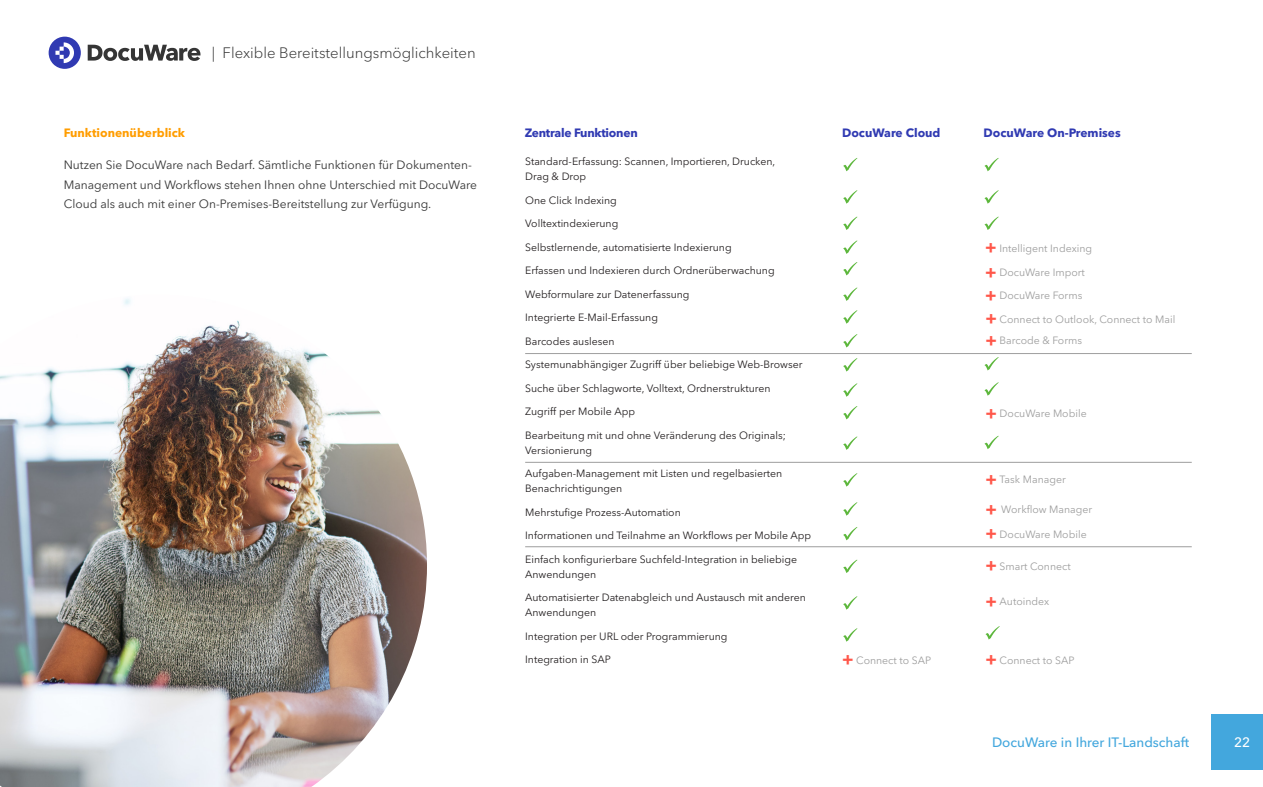
<style>
.page{position:relative;width:1263px;height:787px;background:#fff}
.page>*{position:absolute;margin:0;border:0;box-sizing:border-box;transform-origin:0 0}
.t1{font:300 15px "Avenir Next LT Pro";color:#353535}
.t2{font:500 13.5px "Avenir Next LT Pro";color:#43a7dd}
.t3{font:500 13.5px "Avenir Next LT Pro";color:#fff}
.t4{font:12px/19.5px "Avenir Next LT Pro";color:#353535}
.t5{font:700 12px "Avenir Next LT Pro";color:#303ab2}
.t6{font:700 12px "Avenir Next LT Pro";color:#ff9d00}
.t7{font:700 12px "Avenir Next LT Pro";letter-spacing:-.02em;color:#303ab2}
.t8{font:100 12px "Avenir Next LT Pro";color:#fff}
.t9{font:10.5px/15px "Avenir Next LT Pro";color:#231f20}
.t10{font:10.5px "Avenir Next LT Pro";color:#9e9e9e}
.s1{font-weight:700;font-size:17.25px;color:#ff574a}
</style>
<div class="page">
<img style="left:0;top:298px;width:427px;height:489px">
<svg style="left:49px;top:37px;width:32px;height:32px"></svg>
<svg style="left:88px;top:45px;width:112px;height:16px"></svg>
<svg style="left:843px;top:158px;width:14px;height:13px"></svg>
<svg style="left:984px;top:158px;width:15px;height:13px"></svg>
<svg style="left:843px;top:190px;width:14px;height:14px"></svg>
<svg style="left:843px;top:216px;width:14px;height:14px"></svg>
<svg style="left:984px;top:190px;width:15px;height:14px"></svg>
<svg style="left:984px;top:216px;width:15px;height:14px"></svg>
<svg style="left:843px;top:240px;width:14px;height:14px"></svg>
<svg style="left:843px;top:262px;width:14px;height:13px"></svg>
<svg style="left:843px;top:287px;width:14px;height:14px"></svg>
<svg style="left:843px;top:310px;width:14px;height:14px"></svg>
<svg style="left:843px;top:334px;width:14px;height:13px"></svg>
<svg style="left:843px;top:358px;width:14px;height:13px"></svg>
<svg style="left:843px;top:383px;width:14px;height:14px"></svg>
<svg style="left:843px;top:406px;width:14px;height:13px"></svg>
<svg style="left:984px;top:357px;width:15px;height:13px"></svg>
<svg style="left:984px;top:382px;width:15px;height:14px"></svg>
<svg style="left:843px;top:436px;width:14px;height:14px"></svg>
<svg style="left:843px;top:473px;width:14px;height:13px"></svg>
<svg style="left:984px;top:435px;width:15px;height:14px"></svg>
<svg style="left:843px;top:502px;width:14px;height:13px"></svg>
<svg style="left:843px;top:527px;width:14px;height:13px"></svg>
<svg style="left:843px;top:559px;width:14px;height:14px"></svg>
<svg style="left:843px;top:596px;width:14px;height:13px"></svg>
<svg style="left:843px;top:628px;width:14px;height:13px"></svg>
<svg style="left:985px;top:626px;width:15px;height:13px"></svg>
<hr style="left:525px;top:353px;width:667px;height:1px;background:#9e9e9e">
<hr style="left:525px;top:462px;width:667px;height:1px;background:#9e9e9e">
<hr style="left:525px;top:546px;width:667px;height:1px;background:#9e9e9e">
<div style="left:1212px;top:714px;width:51px;height:56px;background:#43a7dd"></div>
<p class="t1" style="left:212px;top:44px;width:265px">| Flexible Bereitstellungsmöglichkeiten</p>
<p class="t6" style="left:64px;top:125px;width:123px">Funktionenüberblick</p>
<p class="t4" style="left:64px;top:155px;width:415px">Nutzen Sie DocuWare nach Bedarf. Sämtliche Funktionen für Dokumenten-<br>Management und Workflows stehen Ihnen ohne Unterschied mit DocuWare<br>Cloud als auch mit einer On-Premises-Bereitstellung zur Verfügung.</p>
<p class="t7" style="left:525px;top:125px;width:114px">Zentrale Funktionen</p>
<p class="t5" style="left:842px;top:125px;width:100px">DocuWare Cloud</p>
<p class="t5" style="left:983px;top:125px;width:139px">DocuWare On-Premises</p>
<p class="t9" style="left:525px;top:154px;width:252px">Standard-Erfassung: Scannen, Importieren, Drucken,<br>Drag &amp; Drop</p>
<p class="t9" style="left:525px;top:192px;width:93px">One Click Indexing</p>
<p class="t9" style="left:525px;top:216px;width:95px">Volltextindexierung</p>
<p class="t9" style="left:525px;top:239px;width:208px">Selbstlernende, automatisierte Indexierung</p>
<p class="t9" style="left:525px;top:263px;width:251px">Erfassen und Indexieren durch Ordnerüberwachung</p>
<p class="t9" style="left:525px;top:286px;width:166px">Webformulare zur Datenerfassung</p>
<p class="t9" style="left:525px;top:310px;width:134px">Integrierte E-Mail-Erfassung</p>
<p class="t9" style="left:525px;top:333px;width:91px">Barcodes auslesen</p>
<p class="t9" style="left:525px;top:357px;width:279px">Systemunabhängiger Zugriff über beliebige Web-Browser</p>
<p class="t9" style="left:525px;top:380px;width:247px">Suche über Schlagworte, Volltext, Ordnerstrukturen</p>
<p class="t9" style="left:525px;top:404px;width:111px">Zugriff per Mobile App</p>
<p class="t9" style="left:525px;top:427px;width:262px">Bearbeitung mit und ohne Veränderung des Originals;<br>Versionierung</p>
<p class="t9" style="left:525px;top:466px;width:259px">Aufgaben-Management mit Listen und regelbasierten<br>Benachrichtigungen</p>
<p class="t9" style="left:525px;top:504px;width:157px">Mehrstufige Prozess-Automation</p>
<p class="t9" style="left:525px;top:528px;width:288px">Informationen und Teilnahme an Workflows per Mobile App</p>
<p class="t9" style="left:525px;top:551px;width:274px">Einfach konfigurierbare Suchfeld-Integration in beliebige<br>Anwendungen</p>
<p class="t9" style="left:525px;top:590px;width:282px">Automatisierter Datenabgleich und Austausch mit anderen<br>Anwendungen</p>
<p class="t9" style="left:525px;top:628px;width:204px">Integration per URL oder Programmierung</p>
<p class="t9" style="left:525px;top:652px;width:87px">Integration in SAP</p>
<p class="t10" style="left:985px;top:242px;width:108px"><span class="s1">+</span> Intelligent Indexing</p>
<p class="t10" style="left:985px;top:266px;width:101px"><span class="s1">+</span> DocuWare Import</p>
<p class="t10" style="left:985px;top:289px;width:99px"><span class="s1">+</span> DocuWare Forms</p>
<p class="t10" style="left:985px;top:312px;width:191px"><span class="s1">+</span> Connect to Outlook, Connect to Mail</p>
<p class="t10" style="left:985px;top:334px;width:98px"><span class="s1">+</span> Barcode &amp; Forms</p>
<p class="t10" style="left:985px;top:407px;width:103px"><span class="s1">+</span> DocuWare Mobile</p>
<p class="t10" style="left:985px;top:473px;width:82px"><span class="s1">+</span> Task Manager</p>
<p class="t10" style="left:985px;top:503px;width:108px"><span class="s1">+</span> Workflow Manager</p>
<p class="t10" style="left:985px;top:528px;width:103px"><span class="s1">+</span> DocuWare Mobile</p>
<p class="t10" style="left:985px;top:559px;width:87px"><span class="s1">+</span> Smart Connect</p>
<p class="t10" style="left:985px;top:595px;width:65px"><span class="s1">+</span> Autoindex</p>
<p class="t10" style="left:842px;top:653px;width:91px"><span class="s1">+</span> Connect to SAP</p>
<p class="t10" style="left:985px;top:653px;width:91px"><span class="s1">+</span> Connect to SAP</p>
<p class="t2" style="left:992px;top:734px;width:199px">DocuWare in Ihrer IT-Landschaft</p>
<p class="t8" style="left:1227px;top:727px;width:15px">06</p>
<p class="t3" style="left:1234px;top:734px;width:18px">22</p>
</div>
